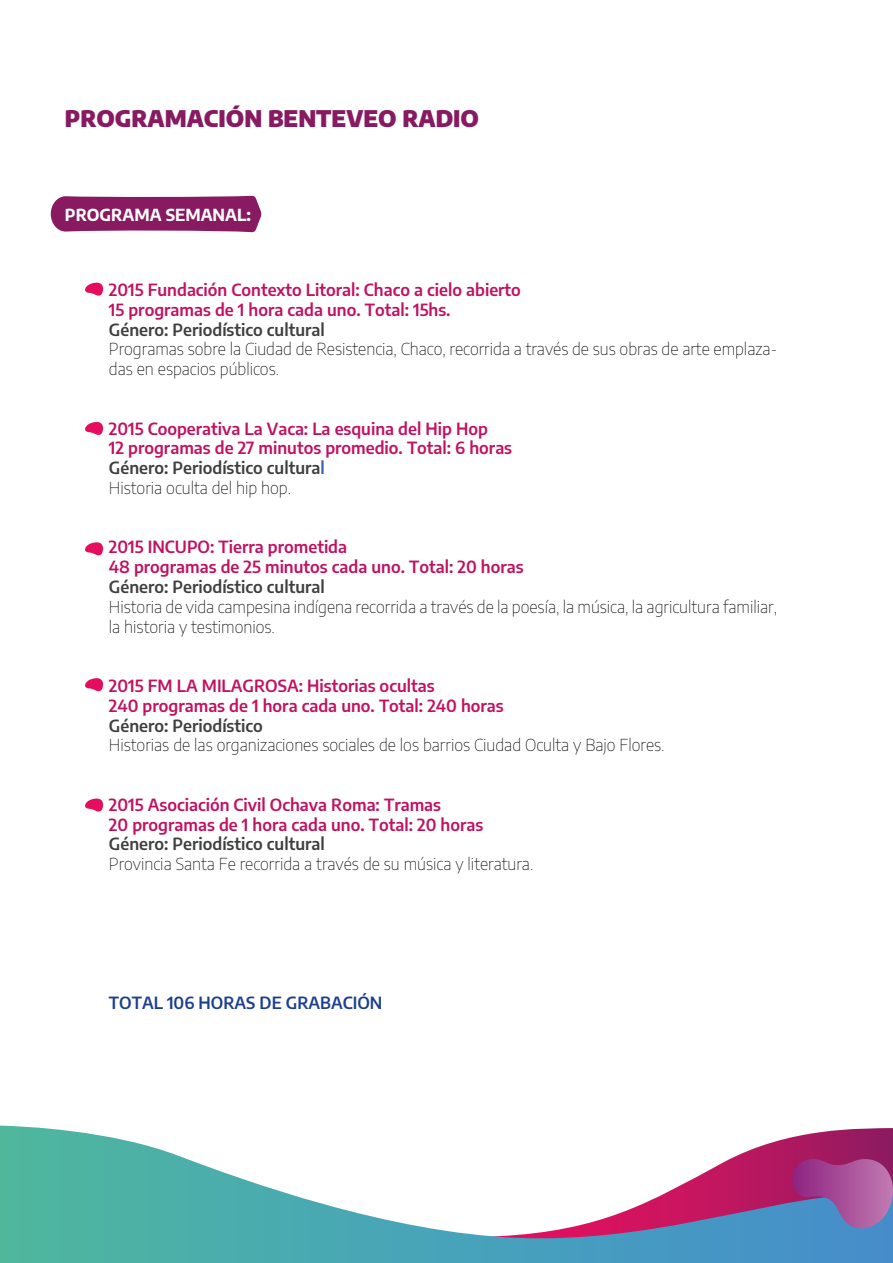
<style>
.page{position:relative;width:893px;height:1263px;background:#fff}
.page>*{position:absolute;margin:0;border:0;box-sizing:border-box;transform-origin:0 0}
.t1{font:900 22.5px "Encode Sans";color:#871a60}
.t2{font:600 16.5px/19.8px "Encode Sans";color:#c11160}
.t3{font:100 16.5px/19.8px "Encode Sans";color:#010101}
.t4{font:600 16.5px "Encode Sans";color:#3f3f3f}
.t5{font:600 16.5px "Encode Sans";color:#1c3f8d}
.t6{font:700 16.35px "Encode Sans";color:#fff}
.s1{color:#3f3f3f}
.s2{color:#3a60aa}
.s3{font-weight:100;color:#010101}
</style>
<div class="page">
<svg style="left:51px;top:196px;width:210px;height:36px;background:#8f2a6b"></svg>
<svg style="left:0;top:1125px;width:893px;height:138px"></svg>
<svg style="left:788px;top:1157px;width:105px;height:75px;background:#8d5ca0"></svg>
<svg style="left:85px;top:282px;width:18px;height:14px"></svg>
<svg style="left:85px;top:422px;width:18px;height:13px"></svg>
<svg style="left:85px;top:542px;width:18px;height:14px"></svg>
<svg style="left:85px;top:678px;width:18px;height:13px"></svg>
<svg style="left:85px;top:798px;width:18px;height:14px"></svg>
<h1 class="t1" style="left:65px;top:101px;width:416px">PROGRAMACIÓN BENTEVEO RADIO</h1>
<p class="t6" style="left:65px;top:203px;width:188px">PROGRAMA SEMANAL:</p>
<p class="t2" style="left:109px;top:279px;width:414px">2015 Fundación Contexto Litoral: Chaco a cielo abierto<br>15 programas de 1 hora cada uno. Total: 15hs.</p>
<p class="t4" style="left:109px;top:317px;width:217px">Género: Periodístico cultural</p>
<p class="t3" style="left:109px;top:339px;width:670px">Programas sobre la Ciudad de Resistencia, Chaco, recorrida a través de sus obras de arte emplaza&shy;das en espacios públicos.</p>
<p class="t2" style="left:109px;top:418px;width:405px">2015 Cooperativa La Vaca: La esquina del Hip Hop<br>12 programas de 27 minutos promedio. Total: 6 horas <span class="s1">Género: Periodístico cultura</span><span class="s2">l<br></span><span class="s3">Historia oculta del hip hop.</span></p>
<p class="t2" style="left:109px;top:536px;width:416px">2015 INCUPO: Tierra prometida<br>48 programas de 25 minutos cada uno. Total: 20 horas</p>
<p class="t4" style="left:109px;top:575px;width:217px">Género: Periodístico cultural</p>
<p class="t3" style="left:109px;top:596px;width:670px">Historia de vida campesina indígena recorrida a través de la poesía, la música, la agricultura familiar, la historia y testimonios.</p>
<p class="t2" style="left:109px;top:675px;width:396px">2015 FM LA MILAGROSA: Historias ocultas<br>240 programas de 1 hora cada uno. Total: 240 horas</p>
<p class="t4" style="left:109px;top:713px;width:155px">Género: Periodístico</p>
<p class="t3" style="left:109px;top:735px;width:557px">Historias de las organizaciones sociales de los barrios Ciudad Oculta y Bajo Flores.</p>
<p class="t2" style="left:109px;top:794px;width:376px">2015 Asociación Civil Ochava Roma: Tramas<br>20 programas de 1 hora cada uno. Total: 20 horas</p>
<p class="t4" style="left:109px;top:832px;width:217px">Género: Periodístico cultural</p>
<p class="t3" style="left:109px;top:853px;width:426px">Provincia Santa Fe recorrida a través de su música y literatura.</p>
<p class="t5" style="left:109px;top:991px;width:275px">TOTAL 106 HORAS DE GRABACIÓN</p>
</div>
